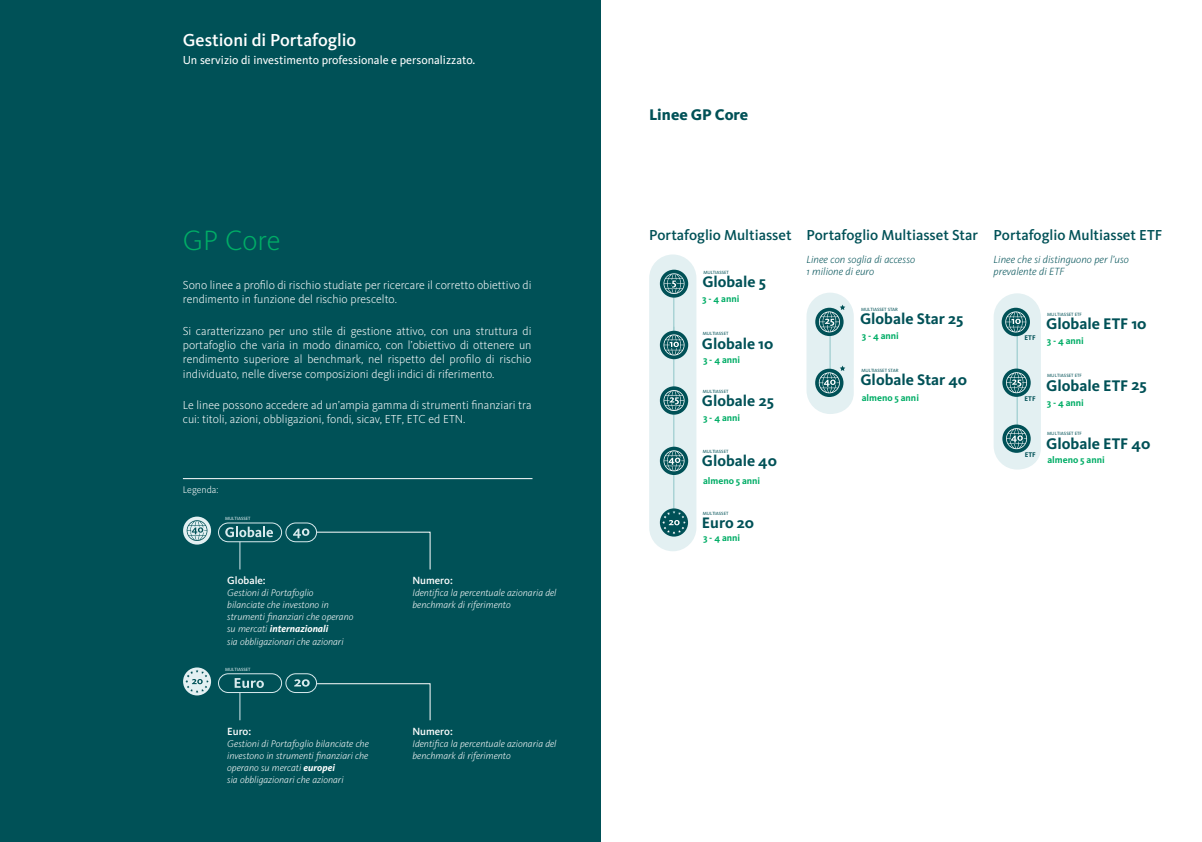
<style>
.page{position:relative;width:1202px;height:842px;background:#fff}
.page>*{position:absolute;margin:0;border:0;box-sizing:border-box;transform-origin:0 0}
.t1{font:300 29px "Kievit Pro";letter-spacing:-.005em;color:#00ad66}
.t2{font:500 18px "Kievit Pro";color:#fff}
.t3{font:800 16px "Kievit Pro";color:#005157}
.t4{font:700 15.9px "Kievit Pro";color:#005157}
.t5{font:700 15.8px "Kievit Pro";color:#005157}
.t6{font:500 15px "Kievit Pro";color:#005157}
.t7{font:300 12px/14.4px "Kievit Pro";color:#fff}
.t8{font:12px "Kievit Pro";color:#fff}
.t9{font:italic 300 10.8px/12px "Kievit Pro";color:#005157}
.t10{font:500 10.8px "Kievit Pro";color:#fff}
.t11{font:italic 300 10px/12px "Kievit Pro";color:#fff}
.t12{font:300 10px "Kievit Pro";color:#fff}
.t13{font:700 9.6px "Kievit Pro";color:#00ad66}
.t14{font:700 7px "Kievit Pro";color:#005157}
.t15{font:4.8px "Kievit Pro";color:#005157}
.t16{font:4.7px "Kievit Pro";color:#005157}
.t17{font:4.7px "Kievit Pro";color:#e3f0f2}
.s1{font-weight:700}
</style>
<div class="page">
<div style="left:649px;top:254px;width:47px;height:297px;background:#e3f0f2;border-radius:24px"></div>
<hr style="left:673px;top:297px;width:1px;height:37px;background:#9cccce">
<hr style="left:673px;top:327px;width:1px;height:63px;background:#9cccce">
<hr style="left:673px;top:386px;width:1px;height:70px;background:#9cccce">
<hr style="left:673px;top:447px;width:1px;height:67px;background:#9cccce">
<svg style="left:660px;top:508px;width:28px;height:29px"></svg>
<svg style="left:660px;top:270px;width:28px;height:28px"></svg>
<svg style="left:660px;top:331px;width:28px;height:28px"></svg>
<svg style="left:660px;top:386px;width:28px;height:29px"></svg>
<svg style="left:660px;top:447px;width:28px;height:28px"></svg>
<svg style="left:994px;top:293px;width:47px;height:177px;background:#bbd4d6"></svg>
<svg style="left:806px;top:293px;width:48px;height:121px;background:#bed5d8"></svg>
<div style="left:0;top:0;width:601px;height:842px;background:#005157"></div>
<hr style="left:183px;top:478px;width:349px;height:1px;background:#fff">
<svg style="left:183px;top:667px;width:28px;height:28px"></svg>
<svg style="left:183px;top:517px;width:28px;height:28px"></svg>
<svg style="left:218px;top:522px;width:213px;height:48px"></svg>
<svg style="left:218px;top:673px;width:213px;height:48px"></svg>
<h2 class="t2" style="left:183px;top:29px;width:175px">Gestioni di Portafoglio</h2>
<p class="t8" style="left:183px;top:53px;width:294px">Un servizio di investimento professionale e personalizzato.</p>
<h1 class="t1" style="left:183px;top:223px;width:99px">GP Core</h1>
<p class="t7" style="left:183px;top:278px;width:350px">Sono linee a profilo di rischio studiate per ricercare il corretto obiettivo di rendimento in funzione del rischio prescelto.</p>
<p class="t7" style="left:183px;top:323px;width:350px;text-align:justify">Si caratterizzano per uno stile di gestione attivo, con una struttura di portafoglio che varia in modo dinamico, con l’obiettivo di ottenere un rendimento superiore al benchmark, nel rispetto del profilo di rischio individuato, nelle diverse composizioni degli indici di riferimento.</p>
<p class="t7" style="left:183px;top:398px;width:350px">Le linee possono accedere ad un’ampia gamma di strumenti finanziari tra cui: titoli, azioni, obbligazioni, fondi, sicav, ETF, ETC ed ETN.</p>
<p class="t12" style="left:183px;top:483px;width:37px">Legenda:</p>
<p class="t17" style="left:225px;top:515px;width:27px">MULTIASSET</p>
<p class="t10" style="left:227px;top:574px;width:40px">Globale:</p>
<p class="t11" style="left:227px;top:587px;width:128px">Gestioni di Portafoglio bilanciate che investono in strumenti finanziari che operano su mercati <span class="s1">internazionali</span></p>
<p class="t11" style="left:227px;top:636px;width:118px">sia obbligazionari che azionari</p>
<p class="t17" style="left:225px;top:666px;width:27px">MULTIASSET</p>
<p class="t10" style="left:227px;top:725px;width:25px">Euro:</p>
<p class="t11" style="left:227px;top:737px;width:143px">Gestioni di Portafoglio bilanciate che investono in strumenti finanziari che operano su mercati <span class="s1">europei<br></span>sia obbligazionari che azionari</p>
<p class="t10" style="left:412px;top:574px;width:42px">Numero:</p>
<p class="t11" style="left:412px;top:587px;width:146px">Identifica la percentuale azionaria del benchmark di riferimento</p>
<p class="t10" style="left:412px;top:725px;width:42px">Numero:</p>
<p class="t11" style="left:412px;top:737px;width:146px">Identifica la percentuale azionaria del benchmark di riferimento</p>
<h3 class="t3" style="left:649px;top:105px;width:101px">Linee GP Core</h3>
<p class="t6" style="left:649px;top:226px;width:144px">Portafoglio Multiasset</p>
<p class="t16" style="left:703px;top:270px;width:27px">MULTIASSET</p>
<p class="t13" style="left:702px;top:293px;width:39px">3 - 4 anni</p>
<h3 class="t5" style="left:702px;top:273px;width:65px">Globale 5</h3>
<p class="t16" style="left:703px;top:331px;width:27px">MULTIASSET</p>
<p class="t13" style="left:703px;top:354px;width:39px">3 - 4 anni</p>
<h3 class="t5" style="left:702px;top:334px;width:73px">Globale 10</h3>
<p class="t16" style="left:703px;top:388px;width:27px">MULTIASSET</p>
<h3 class="t5" style="left:702px;top:391px;width:74px">Globale 25</h3>
<p class="t13" style="left:703px;top:412px;width:39px">3 - 4 anni</p>
<p class="t16" style="left:703px;top:448px;width:27px">MULTIASSET</p>
<h3 class="t5" style="left:702px;top:451px;width:77px">Globale 40</h3>
<p class="t13" style="left:703px;top:475px;width:59px">almeno 5 anni</p>
<p class="t16" style="left:703px;top:510px;width:27px">MULTIASSET</p>
<h3 class="t5" style="left:702px;top:513px;width:54px">Euro 20</h3>
<p class="t13" style="left:703px;top:532px;width:39px">3 - 4 anni</p>
<p class="t6" style="left:806px;top:226px;width:173px">Portafoglio Multiasset Star</p>
<p class="t9" style="left:806px;top:253px;width:110px">Linee con soglia di accesso<br>1 milione di euro</p>
<p class="t15" style="left:861px;top:306px;width:39px">MULTIASSET STAR</p>
<h3 class="t5" style="left:860px;top:310px;width:105px">Globale Star 25</h3>
<p class="t13" style="left:862px;top:330px;width:39px">3 - 4 anni</p>
<p class="t15" style="left:861px;top:367px;width:39px">MULTIASSET STAR</p>
<p class="t13" style="left:862px;top:392px;width:59px">almeno 5 anni</p>
<h3 class="t5" style="left:860px;top:370px;width:108px">Globale Star 40</h3>
<p class="t6" style="left:994px;top:226px;width:170px">Portafoglio Multiasset ETF</p>
<p class="t9" style="left:994px;top:253px;width:137px">Linee che si distinguono per l’uso prevalente di ETF</p>
<p class="t15" style="left:1047px;top:311px;width:36px">MULTIASSET ETF</p>
<h3 class="t4" style="left:1046px;top:314px;width:102px">Globale ETF 10</h3>
<p class="t14" style="left:1024px;top:333px;width:13px">ETF</p>
<p class="t13" style="left:1047px;top:335px;width:39px">3 - 4 anni</p>
<p class="t15" style="left:1047px;top:372px;width:36px">MULTIASSET ETF</p>
<h3 class="t4" style="left:1046px;top:376px;width:102px">Globale ETF 25</h3>
<p class="t14" style="left:1024px;top:395px;width:13px">ETF</p>
<p class="t13" style="left:1047px;top:396px;width:39px">3 - 4 anni</p>
<p class="t14" style="left:1025px;top:451px;width:13px">ETF</p>
<p class="t15" style="left:1047px;top:431px;width:36px">MULTIASSET ETF</p>
<h3 class="t4" style="left:1046px;top:434px;width:106px">Globale ETF 40</h3>
<p class="t13" style="left:1047px;top:454px;width:59px">almeno 5 anni</p>
</div>
